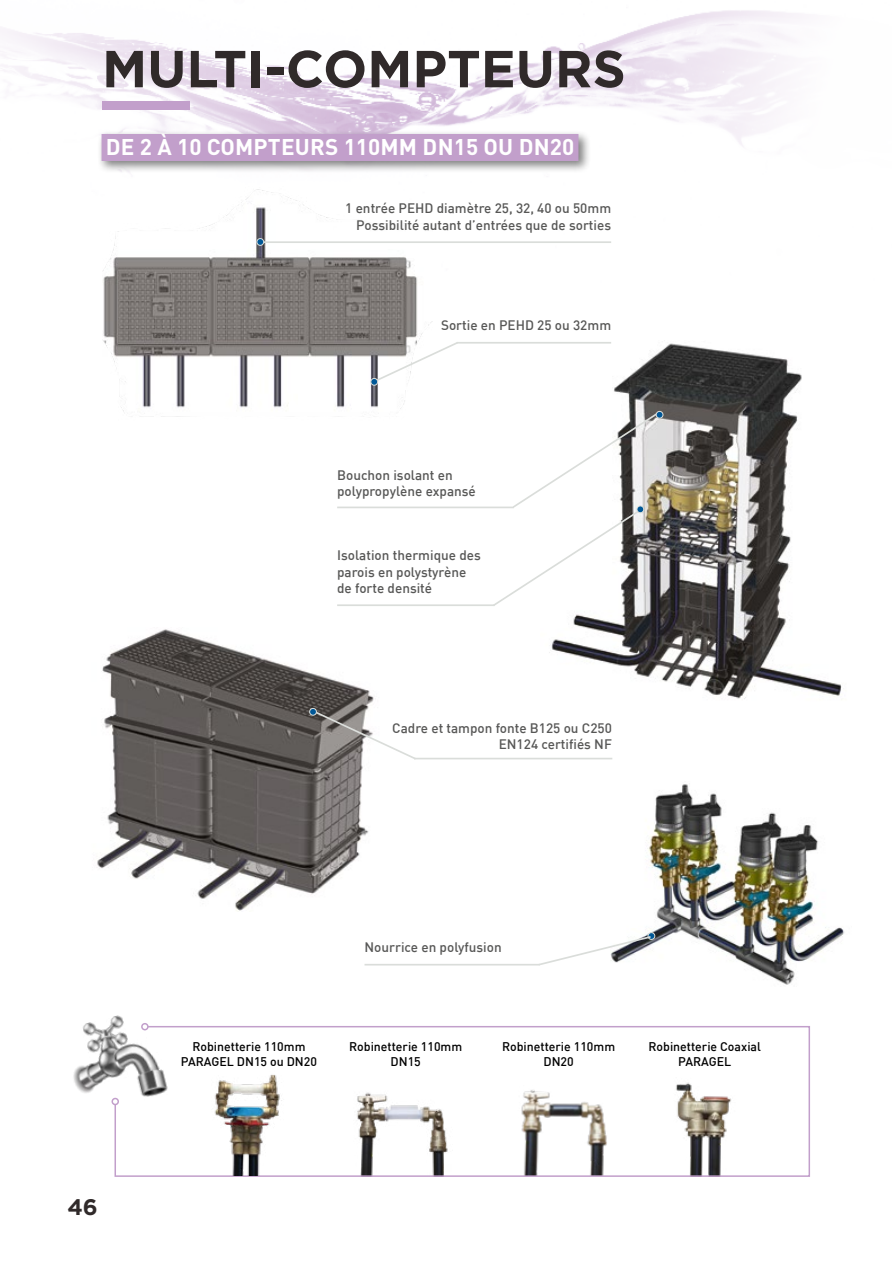
<style>
.page{position:relative;width:893px;height:1263px;background:#fff}
.page>*{position:absolute;margin:0;border:0;box-sizing:border-box;transform-origin:0 0}
.t1{font:700 52.05px "Gotham";color:#302a2a}
.t2{font:700 22.5px "DIN Pro";letter-spacing:.01em;color:#fff}
.t3{font:700 22.5px "Gotham";color:#302a2a}
.t4{font:500 13.5px/16.2px "DIN";color:#575756;text-align:right}
.t5{font:500 12.3px/14.9px "DIN";color:#000;text-align:center}
</style>
<div class="page">
<img style="left:0;top:10px;width:799px;height:136px">
<div style="left:102px;top:101px;width:87px;height:9px;background:#c29fcb"></div>
<img style="left:645px;top:784px;width:200px;height:201px">
<img style="left:549px;top:343px;width:293px;height:356px">
<img style="left:97px;top:629px;width:277px;height:282px">
<img style="left:103px;top:189px;width:329px;height:228px">
<hr style="left:414px;top:758px;width:198px;height:1px;background:#daddda">
<hr style="left:259px;top:241px;width:352px;height:2px;background:#daddda">
<svg style="left:114px;top:1026px;width:696px;height:151px"></svg>
<div style="left:97px;top:129px;width:494px;height:44px;background:#000;opacity:.5"></div>
<div style="left:102px;top:134px;width:476px;height:27px;background:#c29fcb"></div>
<hr style="left:457px;top:342px;width:154px;height:2px;background:#daddda">
<svg style="left:373px;top:340px;width:87px;height:43px"></svg>
<hr style="left:337px;top:604px;width:157px;height:2px;background:#daddda">
<hr style="left:364px;top:964px;width:176px;height:1px;background:#daddda">
<hr style="left:337px;top:507px;width:177px;height:1px;background:#daddda">
<svg style="left:491px;top:409px;width:171px;height:199px"></svg>
<svg style="left:311px;top:709px;width:107px;height:52px"></svg>
<img style="left:73px;top:1015px;width:150px;height:138px">
<div style="left:257px;top:239px;width:7px;height:6px;background:#005797;border-radius:50%"></div>
<div style="left:256px;top:238px;width:8px;height:8px;border:1px solid #dbdeda;border-radius:50%"></div>
<div style="left:371px;top:378px;width:7px;height:7px;background:#005797;border-radius:50%"></div>
<div style="left:370px;top:378px;width:8px;height:8px;border:1px solid #dbdeda;border-radius:50%"></div>
<div style="left:656px;top:411px;width:7px;height:7px;background:#005797;border-radius:50%"></div>
<div style="left:656px;top:411px;width:7px;height:8px;border:1px solid #dbdeda;border-radius:50%"></div>
<div style="left:637px;top:506px;width:7px;height:7px;background:#005797;border-radius:50%"></div>
<div style="left:637px;top:506px;width:7px;height:7px;border:1px solid #dbdeda;border-radius:50%"></div>
<div style="left:310px;top:708px;width:6px;height:7px;background:#005797;border-radius:50%"></div>
<div style="left:309px;top:708px;width:8px;height:8px;border:1px solid #dbdeda;border-radius:50%"></div>
<div style="left:648px;top:933px;width:7px;height:6px;background:#005797;border-radius:50%"></div>
<div style="left:648px;top:932px;width:7px;height:8px;border:1px solid #dbdeda;border-radius:50%"></div>
<svg style="left:537px;top:935px;width:116px;height:32px"></svg>
<img style="left:203px;top:1049px;width:86px;height:127px">
<h1 class="t1" style="left:102px;top:34px;width:525px">MULTI-COMPTEURS</h1>
<h2 class="t2" style="left:106px;top:132px;width:470px">DE 2 À 10 COMPTEURS 110MM DN15 OU DN20</h2>
<p class="t4" style="left:345px;top:200px;width:267px">1 entrée PEHD diamètre 25, 32, 40 ou 50mm<br>Possibilité autant d’entrées que de sorties</p>
<p class="t4" style="left:441px;top:317px;width:172px">Sortie en PEHD 25 ou 32mm</p>
<p class="t4" style="left:337px;top:466px;width:140px;text-align:left">Bouchon isolant en polypropylène expansé</p>
<p class="t4" style="left:337px;top:547px;width:145px;text-align:left">Isolation thermique des parois en polystyrène de forte densité</p>
<p class="t4" style="left:392px;top:719px;width:221px">Cadre et tampon fonte B125 ou C250<br>EN124 certifiés NF</p>
<h2 class="t3" style="left:67px;top:1192px;width:32px">46</h2>
<p class="t4" style="left:364px;top:938px;width:139px">Nourrice en polyfusion</p>
<p class="t5" style="left:181px;top:1039px;width:138px">Robinetterie 110mm<br>PARAGEL DN15 ou DN20</p>
<p class="t5" style="left:349px;top:1039px;width:115px">Robinetterie 110mm<br>DN15</p>
<p class="t5" style="left:502px;top:1039px;width:115px">Robinetterie 110mm<br>DN20</p>
<p class="t5" style="left:648px;top:1039px;width:114px">Robinetterie Coaxial<br>PARAGEL</p>
</div>
